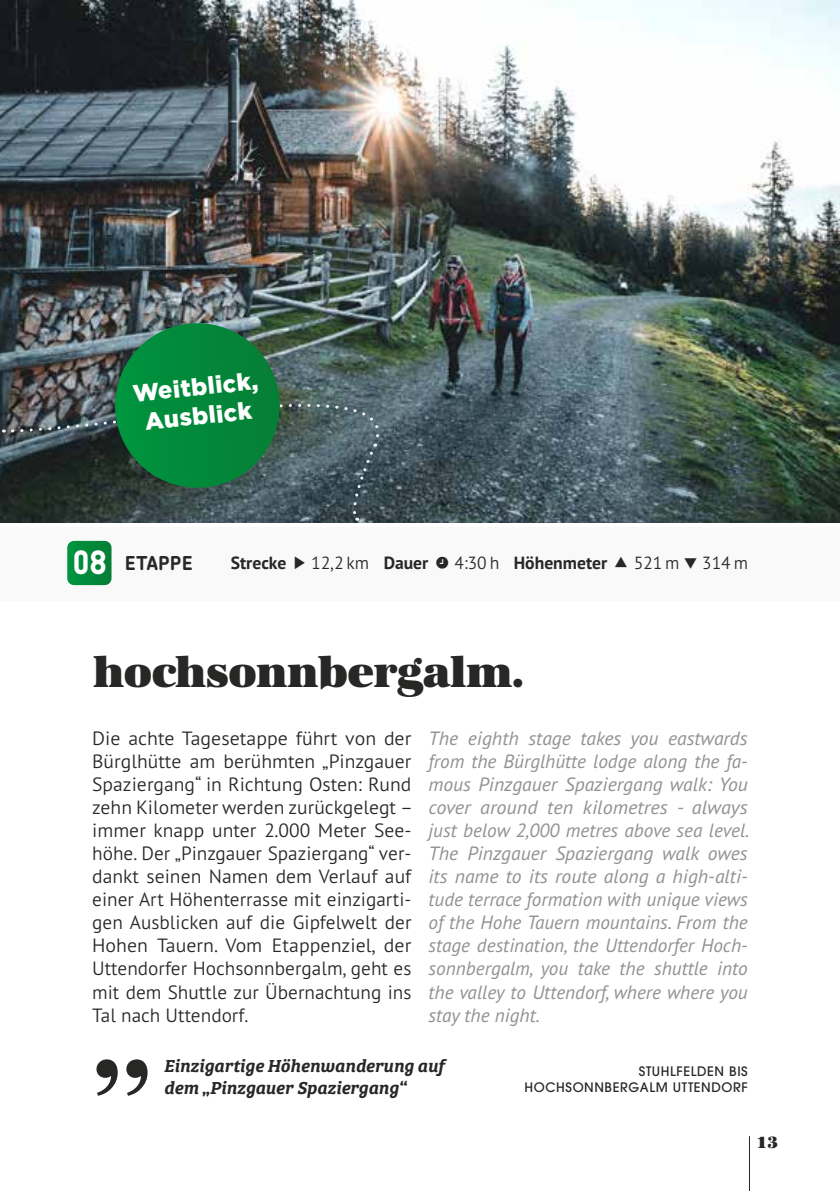
<style>
.page{position:relative;width:840px;height:1191px;background:#fff}
.page>*{position:absolute;margin:0;border:0;box-sizing:border-box;transform-origin:0 0}
.t1{font:44px "URW Antiqua Sup Bol";letter-spacing:-.01em;color:#272726}
.t2{font:900 24px/29px "Gotham";color:#fff;text-align:center}
.t3{font:italic 19.2px/23px "PT Sans Pro";color:#929291;text-align:justify}
.t4{font:300 19.2px/23px "PT Sans Pro";color:#272726;text-align:justify}
.t5{font:700 19.2px "Chevin Pro";letter-spacing:.015em;color:#272726}
.t6{font:italic 18px/21.6px "Bree Serif Sb";color:#272726}
.t7{font:700 17.6px "PT Sans Pro";color:#272726}
.t8{font:300 17.6px "PT Sans Pro";color:#272726}
.t9{font:17px "URW Antiqua Sup Bol";color:#272726}
.t10{font:500 13px/15.2px "ITC Avant Garde Pro";letter-spacing:.045em;color:#272726;text-align:right}
.s1{font-family:"TSTAR Headline";font-weight:400;font-size:33px;color:#fff}
.s2{font-weight:700}
.s3{font-weight:300}
</style>
<div class="page">
<hr style="left:748px;top:1136px;width:1px;height:55px;background:#272726">
<img style="left:0;top:0;width:839px;height:522px">
<div style="left:0;top:527px;width:839px;height:74px;background:#f9f9f9"></div>
<svg style="left:67px;top:541px;width:44px;height:44px;background:#078b3e"></svg>
<svg style="left:96px;top:1059px;width:51px;height:36px"></svg>
<svg style="left:3px;top:323px;width:396px;height:198px;background:#34634f"></svg>
<p class="t2" style="left:131px;top:379px;width:127px;rotate:-6deg">Weitblick,<br>Ausblick</p>
<p class="t5" style="left:72px;top:550px;width:122px"><span class="s1">08</span> ETAPPE</p>
<p class="t7" style="left:231px;top:551px;width:57px">Strecke</p>
<p class="t8" style="left:311px;top:552px;width:119px">12,2 km <span class="s2">Dauer</span></p>
<p class="t7" style="left:454px;top:551px;width:154px"><span class="s3">4:30 h</span> Höhenmeter</p>
<p class="t8" style="left:633px;top:552px;width:47px">521 m</p>
<p class="t8" style="left:701px;top:552px;width:47px">314 m</p>
<h1 class="t1" style="left:93px;top:646px;width:432px">hochsonnbergalm.</h1>
<p class="t4" style="left:92px;top:726px;width:322px">Die achte Tagesetappe führt von der Bürglhütte am berühmten „Pinzgauer Spaziergang“ in Richtung Osten: Rund zehn Kilometer werden zurückgelegt – immer knapp unter 2.000 Meter See&shy;höhe. Der „Pinzgauer Spaziergang“ ver&shy;dankt seinen Namen dem Verlauf auf einer Art Höhenterrasse mit einzigarti&shy;gen Ausblicken auf die Gipfelwelt der Hohen Tauern. Vom Etappenziel, der Uttendorfer Hochsonnbergalm, geht es mit dem Shuttle zur Übernachtung ins Tal nach Uttendorf.</p>
<p class="t3" style="left:428px;top:726px;width:322px">The eighth stage takes you eastwards from the Bürglhütte lodge along the fa&shy;mous Pinzgauer Spaziergang walk: You cover around ten kilometres - always just below 2,000 metres above sea level.<br>The Pinzgauer Spaziergang walk owes its name to its route along a high-alti&shy;tude terrace formation with unique views of the Hohe Tauern mountains. From the stage destination, the Uttendorfer Hoch&shy;sonnbergalm, you take the shuttle into the valley to Uttendorf, where where you stay the night.</p>
<p class="t6" style="left:164px;top:1054px;width:282px">Einzigartige Höhenwanderung auf dem „Pinzgauer Spaziergang“</p>
<p class="t10" style="left:524px;top:1064px;width:224px">STUHLFELDEN BIS<br>HOCHSONNBERGALM UTTENDORF</p>
<p class="t9" style="left:756px;top:1132px;width:22px">13</p>
</div>
